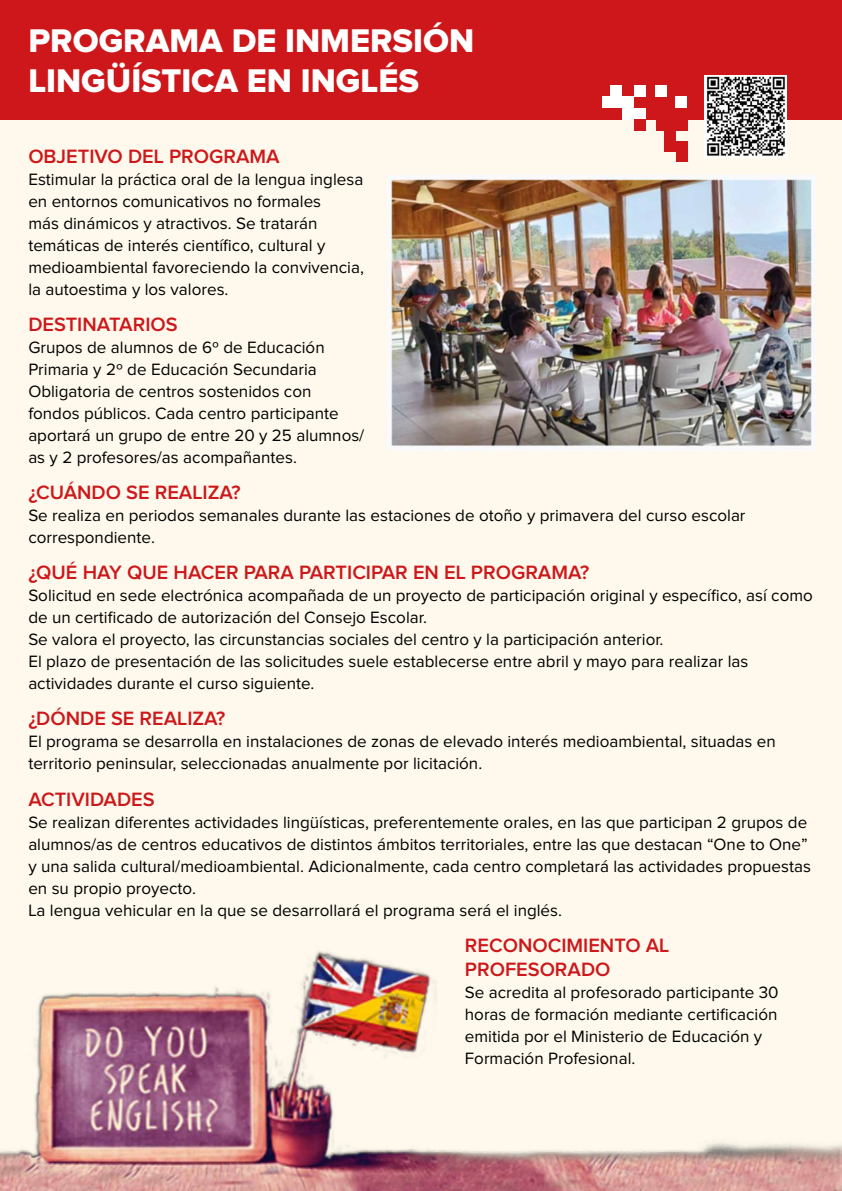
<style>
.page{position:relative;width:842px;height:1191px;background:#fef9ec}
.page>*{position:absolute;margin:0;border:0;box-sizing:border-box;transform-origin:0 0}
.t1{font:34px/39.2px "Proxima Nova Extrabld";color:#fff}
.t2{font:600 20px/24px "Proxima Nova";color:#cd171a}
.t3{font:17px/22px "Proxima Nova";color:#000}
</style>
<div class="page">
<img style="left:0;top:951px;width:842px;height:240px">
<img style="left:388px;top:176px;width:427px;height:275px">
<div style="left:0;top:0;width:842px;height:119px;background:#cd171a"></div>
<div style="left:610px;top:85px;width:12px;height:11px;background:#fff"></div>
<div style="left:622px;top:108px;width:12px;height:12px;background:#fff"></div>
<div style="left:634px;top:108px;width:11px;height:12px;background:#fff"></div>
<div style="left:664px;top:131px;width:12px;height:21px;background:#cd171a"></div>
<div style="left:634px;top:85px;width:11px;height:11px;background:#fff"></div>
<div style="left:656px;top:85px;width:11px;height:11px;background:#fff"></div>
<div style="left:675px;top:96px;width:12px;height:12px;background:#fff"></div>
<div style="left:634px;top:120px;width:11px;height:11px;background:#cd171a"></div>
<div style="left:602px;top:96px;width:32px;height:12px;background:#fff"></div>
<div style="left:676px;top:141px;width:11px;height:21px;background:#cd171a"></div>
<div style="left:656px;top:120px;width:31px;height:11px;background:#cd171a"></div>
<img style="left:704px;top:75px;width:82px;height:82px">
<h1 class="t1" style="left:28px;top:23px;width:447px">PROGRAMA DE INMERSIÓN<br>LINGÜÍSTICA EN INGLÉS</h1>
<p class="t2" style="left:28px;top:145px;width:253px">OBJETIVO DEL PROGRAMA</p>
<p class="t3" style="left:28px;top:169px;width:337px">Estimular la práctica oral de la lengua inglesa en entornos comunicativos no formales<br>más dinámicos y atractivos. Se tratarán temáticas de interés científico, cultural y medioambiental favoreciendo la convivencia, la autoestima y los valores.</p>
<p class="t2" style="left:28px;top:313px;width:151px">DESTINATARIOS</p>
<p class="t3" style="left:28px;top:337px;width:337px">Grupos de alumnos de 6º de Educación Primaria y 2º de Educación Secundaria Obligatoria de centros sostenidos con fondos públicos. Cada centro participante aportará un grupo de entre 20 y 25 alumnos/ as y 2 profesores/as acompañantes.</p>
<p class="t2" style="left:28px;top:481px;width:214px">¿CUÁNDO SE REALIZA?</p>
<p class="t3" style="left:28px;top:505px;width:719px">Se realiza en periodos semanales durante las estaciones de otoño y primavera del curso escolar correspondiente.</p>
<p class="t2" style="left:28px;top:561px;width:562px">¿QUÉ HAY QUE HACER PARA PARTICIPAR EN EL PROGRAMA?</p>
<p class="t3" style="left:28px;top:585px;width:786px">Solicitud en sede electrónica acompañada de un proyecto de participación original y específico, así como de un certificado de autorización del Consejo Escolar.<br>Se valora el proyecto, las circunstancias sociales del centro y la participación anterior.<br>El plazo de presentación de las solicitudes suele establecerse entre abril y mayo para realizar las actividades durante el curso siguiente.</p>
<p class="t2" style="left:28px;top:707px;width:199px">¿DÓNDE SE REALIZA?</p>
<p class="t3" style="left:28px;top:731px;width:749px">El programa se desarrolla en instalaciones de zonas de elevado interés medioambiental, situadas en territorio peninsular, seleccionadas anualmente por licitación.</p>
<p class="t2" style="left:28px;top:787px;width:128px">ACTIVIDADES</p>
<p class="t3" style="left:28px;top:811px;width:784px">Se realizan diferentes actividades lingüísticas, preferentemente orales, en las que participan 2 grupos de alumnos/as de centros educativos de distintos ámbitos territoriales, entre las que destacan “One to One” y una salida cultural/medioambiental. Adicionalmente, cada centro completará las actividades propuestas en su propio proyecto.<br>La lengua vehicular en la que se desarrollará el programa será el inglés.</p>
<p class="t2" style="left:465px;top:933px;width:206px">RECONOCIMIENTO AL<br>PROFESORADO</p>
<p class="t3" style="left:465px;top:981px;width:315px">Se acredita al profesorado participante 30 horas de formación mediante certificación emitida por el Ministerio de Educación y Formación Profesional.</p>
</div>
